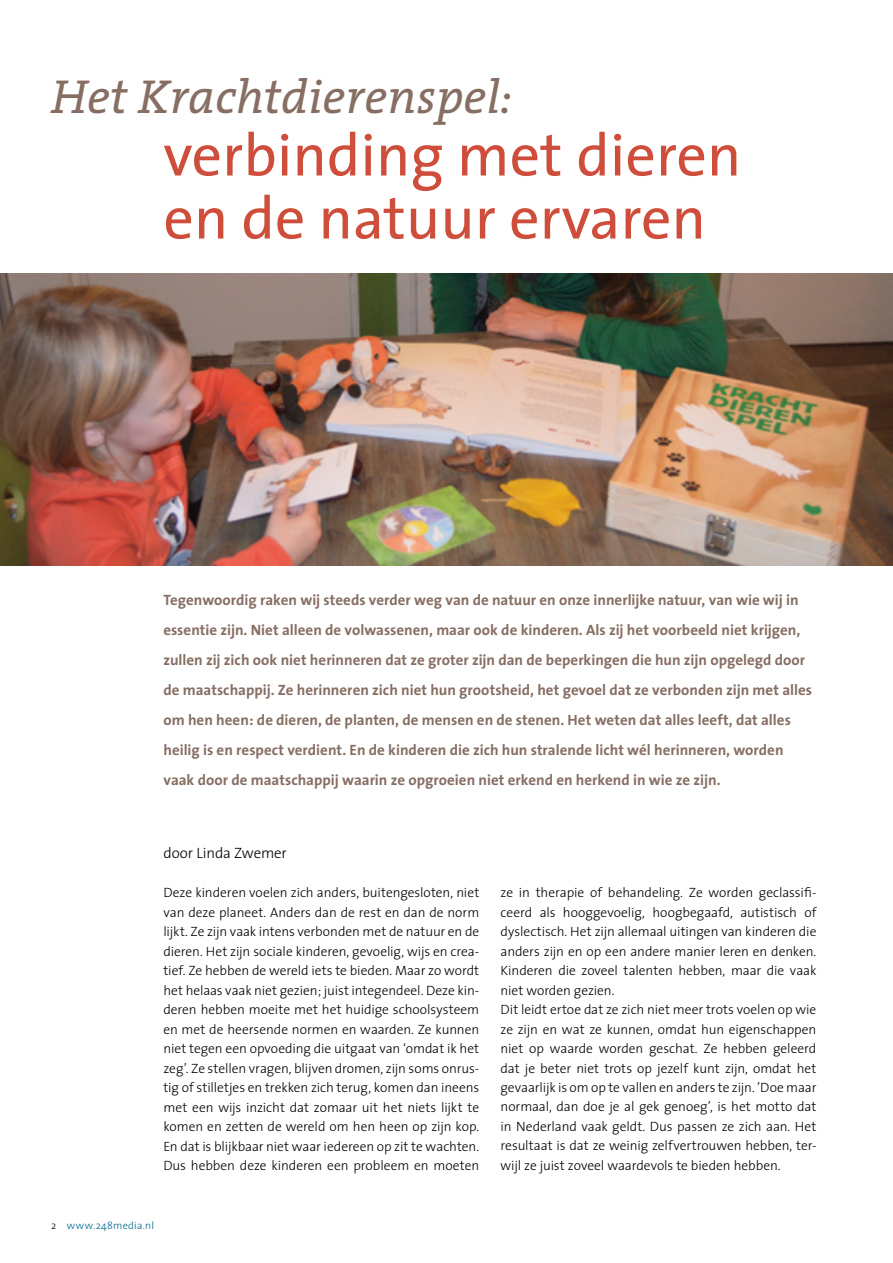
<style>
.page{position:relative;width:893px;height:1263px;background:#fff}
.page>*{position:absolute;margin:0;border:0;box-sizing:border-box;transform-origin:0 0}
.t1{font:60px/63px "The Sans";color:#cf4d3b}
.t2{font:italic 48px "The Serif";color:#876e63}
.t3{font:700 15px/30px "The Sans";color:#876e63}
.t4{font:300 15px "The Sans";letter-spacing:-.005em;color:#000}
.t5{font:300 13.5px/19.5px "The Sans";letter-spacing:-.005em;color:#000;text-align:justify}
.t6{font:300 10.5px "The Sans";letter-spacing:.03em;color:#006994}
.s1{color:#000}
</style>
<div class="page">
<img style="left:0;top:273px;width:893px;height:293px">
<h2 class="t2" style="left:51px;top:57px;width:463px">Het Krachtdierenspel:</h2>
<h1 class="t1" style="left:163px;top:122px;width:579px">verbinding met dieren en de natuur ervaren</h1>
<p class="t3" style="left:163px;top:584px;width:650px">Tegenwoordig raken wij steeds verder weg van de natuur en onze innerlijke natuur, van wie wij in essentie zijn. Niet alleen de volwassenen, maar ook de kinderen. Als zij het voorbeeld niet krijgen, zullen zij zich ook niet herinneren dat ze groter zijn dan de beperkingen die hun zijn opgelegd door de maatschappij. Ze herinneren zich niet hun grootsheid, het gevoel dat ze verbonden zijn met alles om hen heen: de dieren, de planten, de mensen en de stenen. Het weten dat alles leeft, dat alles heilig is en respect verdient. En de kinderen die zich hun stralende licht wél herinneren, worden vaak door de maatschappij waarin ze opgroeien niet erkend en herkend in wie ze zijn.</p>
<p class="t4" style="left:163px;top:841px;width:125px">door Linda Zwemer</p>
<p class="t5" style="left:163px;top:882px;width:317px">Deze kinderen voelen zich anders, buitengesloten, niet van deze planeet. Anders dan de rest en dan de norm lijkt. Ze zijn vaak intens verbonden met de natuur en de dieren. Het zijn sociale kinderen, gevoelig, wijs en crea&shy;tief. Ze hebben de wereld iets te bieden. Maar zo wordt het helaas vaak niet gezien; juist integendeel. Deze kin&shy;deren hebben moeite met het huidige schoolsysteem en met de heersende normen en waarden. Ze kunnen niet tegen een opvoeding die uitgaat van ‘omdat ik het zeg’. Ze stellen vragen, blijven dromen, zijn soms onrus&shy;tig of stilletjes en trekken zich terug, komen dan ineens met een wijs inzicht dat zomaar uit het niets lijkt te komen en zetten de wereld om hen heen op zijn kop.<br>En dat is blijkbaar niet waar iedereen op zit te wachten.<br>Dus hebben deze kinderen een probleem en moeten</p>
<p class="t5" style="left:500px;top:882px;width:317px;text-align:left">ze in therapie of behandeling. Ze worden geclassifi&shy;ceerd als hooggevoelig, hoogbegaafd, autistisch of dyslectisch. Het zijn allemaal uitingen van kinderen die anders zijn en op een andere manier leren en denken.<br>Kinderen die zoveel talenten hebben, maar die vaak niet worden gezien.<br>Dit leidt ertoe dat ze zich niet meer trots voelen op wie ze zijn en wat ze kunnen, omdat hun eigenschappen niet op waarde worden geschat. Ze hebben geleerd dat je beter niet trots op jezelf kunt zijn, omdat het gevaarlijk is om op te vallen en anders te zijn. ’Doe maar normaal, dan doe je al gek genoeg’, is het motto dat in Nederland vaak geldt. Dus passen ze zich aan. Het resultaat is dat ze weinig zelfvertrouwen hebben, ter&shy;wijl ze juist zoveel waardevols te bieden hebben.</p>
<p class="t6" style="left:51px;top:1216px;width:105px"><span class="s1">2</span> www.248media.nl</p>
</div>
